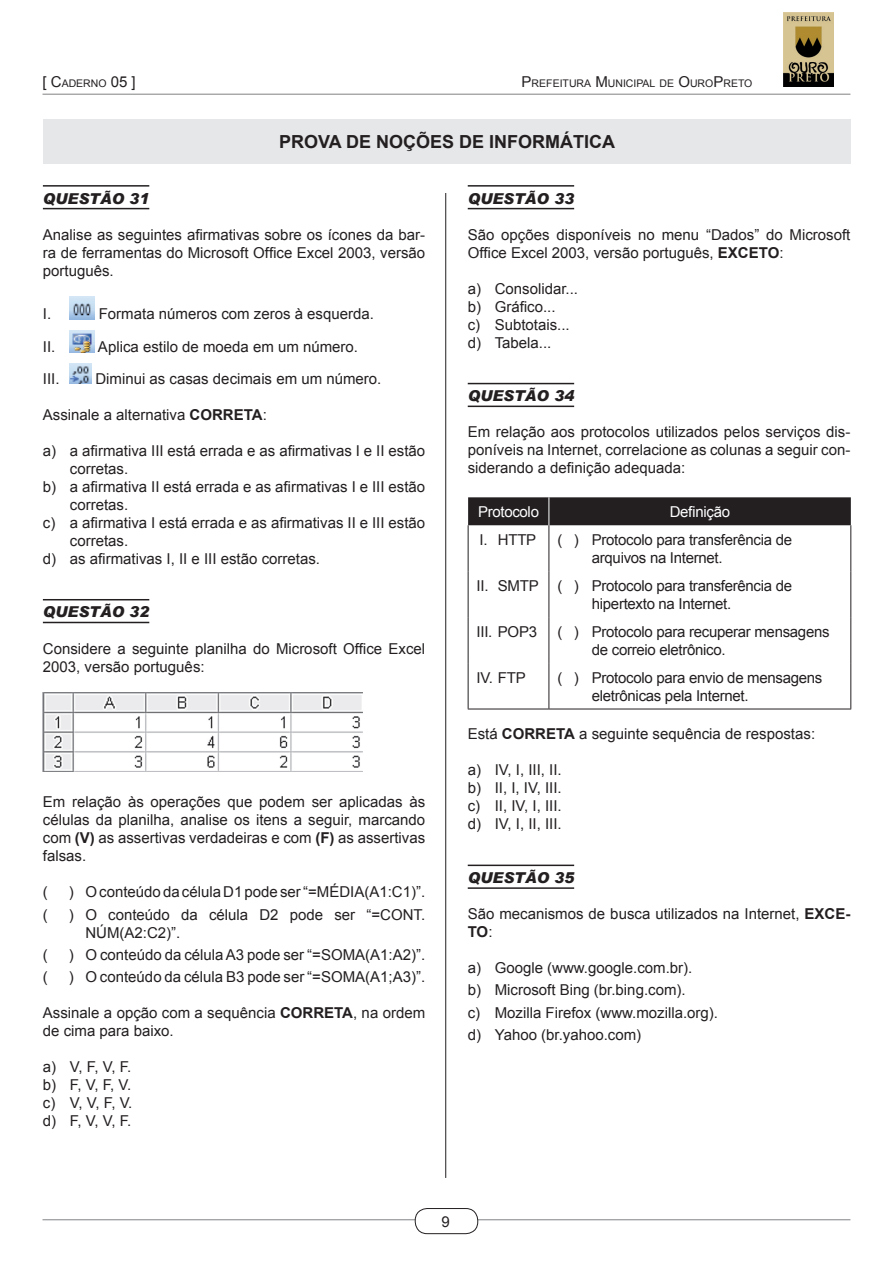
<style>
.page{position:relative;width:893px;height:1263px;background:#fff}
.page>*{position:absolute;margin:0;border:0;box-sizing:border-box;transform-origin:0 0}
.t1{font:700 18px "Arial";color:#231f20}
.t2{font:15px/18px "Arial";color:#231f20}
.t3{font:15px/18px "Arial";letter-spacing:-.02em;color:#231f20}
.t4{font:italic 900 15px "Arial";color:#231f20}
.t5{font:15px "Arial";letter-spacing:-.02em;color:#fff}
.t6{font:10.5px "Arial";color:#231f20}
.s1{font-size:15px}
.s2{font-weight:700}
</style>
<div class="page">
<hr style="left:43px;top:1219px;width:807px;height:1px;background:#808285">
<div style="left:415px;top:1208px;width:63px;height:26px;background:#fff;border-radius:12px"></div>
<div style="left:415px;top:1208px;width:63px;height:26px;border:1px solid #231f20;border-radius:12px"></div>
<hr style="left:43px;top:94px;width:807px;height:1px;background:#808285">
<img style="left:784px;top:12px;width:50px;height:75px">
<hr style="left:445px;top:119px;width:1px;height:1059px;background:#231f20">
<div style="left:43px;top:119px;width:808px;height:74px;background:#fff"></div>
<div style="left:43px;top:119px;width:808px;height:45px;background:#e6e7e9"></div>
<hr style="left:43px;top:185px;width:106px;height:2px;background:#231f20">
<hr style="left:43px;top:208px;width:106px;height:1px;background:#231f20">
<hr style="left:43px;top:599px;width:106px;height:1px;background:#231f20">
<hr style="left:43px;top:622px;width:106px;height:1px;background:#231f20">
<img style="left:70px;top:297px;width:25px;height:22px">
<img style="left:70px;top:331px;width:25px;height:21px">
<img style="left:70px;top:363px;width:21px;height:21px">
<img style="left:43px;top:692px;width:319px;height:79px">
<hr style="left:468px;top:185px;width:106px;height:2px;background:#231f20">
<hr style="left:468px;top:208px;width:106px;height:1px;background:#231f20">
<hr style="left:468px;top:383px;width:106px;height:1px;background:#231f20">
<hr style="left:468px;top:406px;width:106px;height:1px;background:#231f20">
<hr style="left:468px;top:864px;width:106px;height:2px;background:#231f20">
<hr style="left:468px;top:887px;width:106px;height:2px;background:#231f20">
<hr style="left:468px;top:525px;width:1px;height:46px;background:#231f20">
<hr style="left:549px;top:525px;width:1px;height:46px;background:#231f20">
<hr style="left:850px;top:525px;width:1px;height:46px;background:#231f20">
<hr style="left:468px;top:571px;width:1px;height:46px;background:#231f20">
<hr style="left:549px;top:571px;width:1px;height:46px;background:#231f20">
<hr style="left:850px;top:571px;width:1px;height:46px;background:#231f20">
<hr style="left:468px;top:617px;width:1px;height:46px;background:#231f20">
<hr style="left:549px;top:617px;width:1px;height:46px;background:#231f20">
<hr style="left:850px;top:617px;width:1px;height:46px;background:#231f20">
<hr style="left:468px;top:663px;width:1px;height:46px;background:#231f20">
<hr style="left:549px;top:663px;width:1px;height:46px;background:#231f20">
<hr style="left:850px;top:663px;width:1px;height:46px;background:#231f20">
<hr style="left:468px;top:709px;width:81px;height:1px;background:#231f20">
<hr style="left:549px;top:709px;width:302px;height:1px;background:#231f20">
<div style="left:468px;top:497px;width:383px;height:28px;background:#231f20"></div>
<p class="t6" style="left:43px;top:76px;width:95px"><span class="s1">[ C</span>ADERNO <span class="s1">05 ]</span></p>
<p class="t6" style="left:522px;top:76px;width:231px"><span class="s1">P</span>REFEITURA <span class="s1">M</span>UNICIPAL DE <span class="s1">O</span>URO<span class="s1">P</span>RETO</p>
<p class="t1" style="left:279px;top:130px;width:338px">PROVA DE NOÇÕES DE INFORMÁTICA</p>
<p class="t4" style="left:43px;top:189px;width:108px">QUESTÃO 31</p>
<p class="t2" style="left:43px;top:225px;width:384px;text-align:justify">Analise as seguintes afirmativas sobre os ícones da bar&shy;ra de ferramentas do Microsoft Office Excel 2003, versão português.</p>
<p class="t2" style="left:43px;top:305px;width:10px">I.</p>
<p class="t2" style="left:99px;top:305px;width:277px">Formata números com zeros à esquerda.</p>
<p class="t2" style="left:43px;top:338px;width:14px">II.</p>
<p class="t2" style="left:98px;top:338px;width:262px">Aplica estilo de moeda em um número.</p>
<p class="t2" style="left:43px;top:370px;width:18px">III.</p>
<p class="t2" style="left:95px;top:370px;width:287px">Diminui as casas decimais em um número.</p>
<p class="t2" style="left:43px;top:406px;width:225px">Assinale a alternativa <span class="s2">CORRETA</span>:</p>
<p class="t2" style="left:43px;top:442px;width:384px">a) a afirmativa III está errada e as afirmativas I e II estão</p>
<p class="t2" style="left:70px;top:460px;width:60px">corretas.</p>
<p class="t2" style="left:43px;top:478px;width:384px">b) a afirmativa II está errada e as afirmativas I e III estão</p>
<p class="t2" style="left:70px;top:496px;width:60px">corretas.</p>
<p class="t2" style="left:43px;top:514px;width:384px">c) a afirmativa I está errada e as afirmativas II e III estão</p>
<p class="t2" style="left:70px;top:532px;width:60px">corretas.</p>
<p class="t2" style="left:43px;top:550px;width:279px">d) as afirmativas I, II e III estão corretas.</p>
<p class="t4" style="left:43px;top:603px;width:108px">QUESTÃO 32</p>
<p class="t2" style="left:43px;top:639px;width:384px">Considere a seguinte planilha do Microsoft Office Excel<br>2003, versão português:</p>
<p class="t2" style="left:43px;top:793px;width:384px;text-align:justify">Em relação às operações que podem ser aplicadas às células da planilha, analise os itens a seguir, marcando com <span class="s2">(V)</span> as assertivas verdadeiras e com <span class="s2">(F)</span> as assertivas falsas.</p>
<p class="t2" style="left:43px;top:883px;width:6px">(</p>
<p class="t2" style="left:69px;top:883px;width:358px">) O conteúdo da célula D1 pode ser “=MÉDIA(A1:C1)”.</p>
<p class="t2" style="left:43px;top:905px;width:6px">(</p>
<p class="t2" style="left:85px;top:905px;width:341px;text-indent:-17px">) O conteúdo da célula D2 pode ser “=CONT.<br>NÚM(A2:C2)”.</p>
<p class="t2" style="left:43px;top:946px;width:6px">(</p>
<p class="t2" style="left:69px;top:946px;width:358px">) O conteúdo da célula A3 pode ser “=SOMA(A1:A2)”.</p>
<p class="t2" style="left:43px;top:968px;width:6px">(</p>
<p class="t2" style="left:69px;top:968px;width:358px">) O conteúdo da célula B3 pode ser “=SOMA(A1;A3)”.</p>
<p class="t2" style="left:43px;top:1004px;width:384px">Assinale a opção com a sequência <span class="s2">CORRETA</span>, na ordem de cima para baixo.</p>
<p class="t2" style="left:43px;top:1058px;width:91px;text-align:justify">a) V, F, V, F. b) F, V, F, V. c) V, V, F, V. d) F, V, V, F.</p>
<p class="t4" style="left:468px;top:189px;width:108px">QUESTÃO 33</p>
<p class="t2" style="left:468px;top:225px;width:384px">São opções disponíveis no menu “Dados” do Microsoft<br>Office Excel 2003, versão português, <span class="s2">EXCETO</span>:</p>
<p class="t2" style="left:468px;top:279px;width:112px">a) Consolidar... b) Gráfico...<br>c) Subtotais... d) Tabela...</p>
<p class="t4" style="left:468px;top:387px;width:108px">QUESTÃO 34</p>
<p class="t2" style="left:468px;top:423px;width:384px;text-align:justify">Em relação aos protocolos utilizados pelos serviços dis&shy;poníveis na Internet, correlacione as colunas a seguir con&shy;siderando a definição adequada:</p>
<p class="t5" style="left:478px;top:502px;width:62px">Protocolo</p>
<p class="t5" style="left:670px;top:502px;width:62px">Definição</p>
<p class="t2" style="left:480px;top:531px;width:58px">I. HTTP</p>
<p class="t3" style="left:592px;top:531px;width:202px;text-indent:-34px">( ) Protocolo para transferência de arquivos na Internet.</p>
<p class="t3" style="left:592px;top:576px;width:202px;text-indent:-115px">II. SMTP ( ) Protocolo para transferência de hipertexto na Internet.</p>
<p class="t2" style="left:477px;top:622px;width:62px">III. POP3</p>
<p class="t3" style="left:592px;top:622px;width:239px;text-indent:-34px">( ) Protocolo para recuperar mensagens de correio eletrônico.</p>
<p class="t2" style="left:477px;top:668px;width:51px">IV. FTP</p>
<p class="t3" style="left:592px;top:668px;width:232px;text-indent:-34px">( ) Protocolo para envio de mensagens eletrônicas pela Internet.</p>
<p class="t2" style="left:468px;top:725px;width:349px">Está <span class="s2">CORRETA</span> a seguinte sequência de respostas:</p>
<p class="t2" style="left:468px;top:761px;width:96px;text-align:justify">a) IV, I, III, II. b) II, I, IV, III. c) II, IV, I, III. d) IV, I, II, III.</p>
<p class="t4" style="left:468px;top:868px;width:108px">QUESTÃO 35</p>
<p class="t2" style="left:468px;top:905px;width:384px">São mecanismos de busca utilizados na Internet, <span class="s2">EXCE-<br>TO</span>:</p>
<p class="t2" style="left:468px;top:957px;width:252px;line-height:22.2px">a) Google (www.google.com.br).<br>b) Microsoft Bing (br.bing.com).<br>c) Mozilla Firefox (www.mozilla.org). d) Yahoo (br.yahoo.com)</p>
<p class="t2" style="left:441px;top:1212px;width:10px">9</p>
</div>
